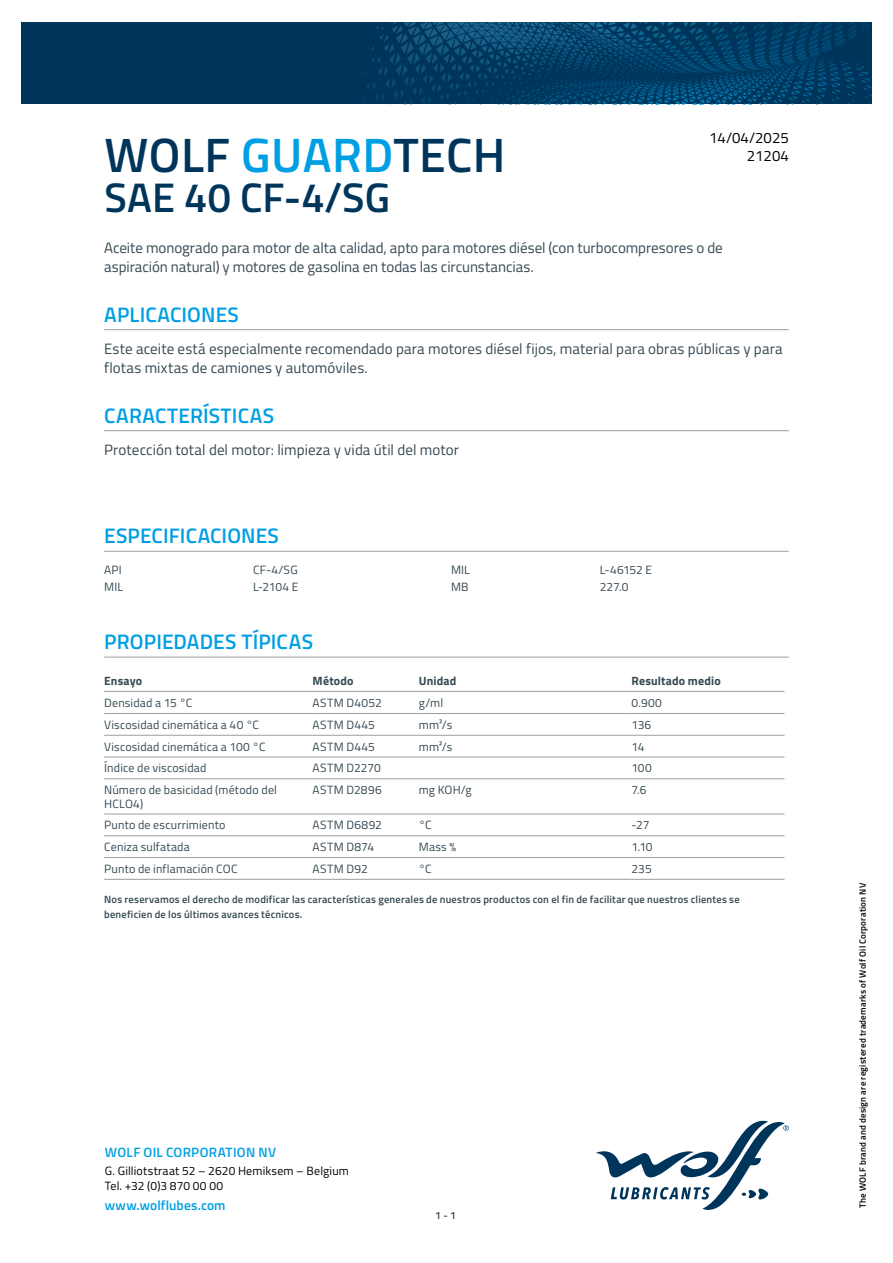
<style>
.page{position:relative;width:893px;height:1263px;background:#fff}
.page>*{position:absolute;margin:0;border:0;box-sizing:border-box;transform-origin:0 0}
.t1{font:600 48.3px "Titillium";letter-spacing:.01em;color:#00355b}
.t2{font:600 41.4px "Titillium";letter-spacing:.005em;color:#00355b}
.t3{font:600 21px "Titillium";letter-spacing:.005em;color:#009fe3}
.t4{font:15px/19.5px "Titillium";letter-spacing:.005em;color:#364953}
.t5{font:15px/18px "Titillium";color:#000;text-align:right}
.t6{font:600 13.5px "Titillium";letter-spacing:.015em;color:#009fe3}
.t7{font:12px/13.5px "Titillium";letter-spacing:.015em;color:#364953}
.t8{font:12px/14.4px "Titillium";letter-spacing:.015em;color:#000}
.t9{font:700 12px "Titillium";letter-spacing:.015em;color:#364953}
.t10{font:600 10.5px/15px "Titillium";letter-spacing:.02em;color:#364953}
.t11{font:600 9px "Titillium";letter-spacing:.025em;color:#000}
.s1{color:#009fe3}
</style>
<div class="page">
<svg style="left:596px;top:1121px;width:193px;height:89px"></svg>
<svg style="left:21px;top:22px;width:851px;height:82px;fill:#00355b"></svg>
<hr style="left:104px;top:329px;width:685px;height:1px;background:#9d9d9c">
<hr style="left:104px;top:430px;width:685px;height:1px;background:#9d9d9c">
<hr style="left:104px;top:551px;width:685px;height:1px;background:#9d9d9c">
<hr style="left:104px;top:657px;width:685px;height:1px;background:#9d9d9c">
<hr style="left:104px;top:691px;width:209px;height:1px;background:#9d9d9c">
<hr style="left:313px;top:691px;width:106px;height:1px;background:#9d9d9c">
<hr style="left:419px;top:691px;width:212px;height:1px;background:#9d9d9c">
<hr style="left:631px;top:691px;width:153px;height:1px;background:#9d9d9c">
<hr style="left:104px;top:713px;width:209px;height:1px;background:#9d9d9c">
<hr style="left:313px;top:713px;width:106px;height:1px;background:#9d9d9c">
<hr style="left:419px;top:713px;width:212px;height:1px;background:#9d9d9c">
<hr style="left:631px;top:713px;width:153px;height:1px;background:#9d9d9c">
<hr style="left:104px;top:735px;width:209px;height:1px;background:#9d9d9c">
<hr style="left:313px;top:735px;width:106px;height:1px;background:#9d9d9c">
<hr style="left:419px;top:735px;width:212px;height:1px;background:#9d9d9c">
<hr style="left:631px;top:735px;width:153px;height:1px;background:#9d9d9c">
<hr style="left:104px;top:757px;width:209px;height:1px;background:#9d9d9c">
<hr style="left:313px;top:757px;width:106px;height:1px;background:#9d9d9c">
<hr style="left:419px;top:757px;width:212px;height:1px;background:#9d9d9c">
<hr style="left:631px;top:757px;width:153px;height:1px;background:#9d9d9c">
<hr style="left:104px;top:778px;width:209px;height:1px;background:#9d9d9c">
<hr style="left:313px;top:778px;width:106px;height:1px;background:#9d9d9c">
<hr style="left:419px;top:778px;width:212px;height:1px;background:#9d9d9c">
<hr style="left:631px;top:778px;width:153px;height:1px;background:#9d9d9c">
<hr style="left:104px;top:814px;width:209px;height:1px;background:#9d9d9c">
<hr style="left:313px;top:814px;width:106px;height:1px;background:#9d9d9c">
<hr style="left:419px;top:814px;width:212px;height:1px;background:#9d9d9c">
<hr style="left:631px;top:814px;width:153px;height:1px;background:#9d9d9c">
<hr style="left:104px;top:835px;width:209px;height:1px;background:#9d9d9c">
<hr style="left:313px;top:835px;width:106px;height:1px;background:#9d9d9c">
<hr style="left:419px;top:835px;width:212px;height:1px;background:#9d9d9c">
<hr style="left:631px;top:835px;width:153px;height:1px;background:#9d9d9c">
<hr style="left:104px;top:857px;width:209px;height:1px;background:#9d9d9c">
<hr style="left:313px;top:857px;width:106px;height:1px;background:#9d9d9c">
<hr style="left:419px;top:857px;width:212px;height:1px;background:#9d9d9c">
<hr style="left:631px;top:857px;width:153px;height:1px;background:#9d9d9c">
<hr style="left:104px;top:879px;width:209px;height:1px;background:#9d9d9c">
<hr style="left:313px;top:879px;width:106px;height:1px;background:#9d9d9c">
<hr style="left:419px;top:879px;width:212px;height:1px;background:#9d9d9c">
<hr style="left:631px;top:879px;width:153px;height:1px;background:#9d9d9c">
<p class="t5" style="left:709px;top:128px;width:81px">14/04/2025<br>21204</p>
<h1 class="t1" style="left:104px;top:118px;width:403px">WOLF <span class="s1">GUARD</span>TECH</h1>
<h2 class="t2" style="left:104px;top:166px;width:287px">SAE 40 CF-4/SG</h2>
<p class="t4" style="left:104px;top:237px;width:620px">Aceite monogrado para motor de alta calidad, apto para motores diésel (con turbocompresores o de aspiración natural) y motores de gasolina en todas las circunstancias.</p>
<h3 class="t3" style="left:104px;top:298px;width:136px">APLICACIONES</h3>
<p class="t4" style="left:104px;top:338px;width:680px">Este aceite está especialmente recomendado para motores diésel fijos, material para obras públicas y para flotas mixtas de camiones y automóviles.</p>
<h3 class="t3" style="left:104px;top:399px;width:171px">CARACTERÍSTICAS</h3>
<p class="t4" style="left:104px;top:439px;width:356px">Protección total del motor: limpieza y vida útil del motor</p>
<h3 class="t3" style="left:104px;top:520px;width:176px">ESPECIFICACIONES</h3>
<p class="t7" style="left:104px;top:562px;width:19px">API</p>
<p class="t7" style="left:253px;top:562px;width:46px">CF-4/SG</p>
<p class="t7" style="left:104px;top:580px;width:21px">MIL</p>
<p class="t7" style="left:253px;top:580px;width:47px">L-2104 E</p>
<p class="t7" style="left:451px;top:562px;width:21px">MIL</p>
<p class="t7" style="left:600px;top:562px;width:54px">L-46152 E</p>
<p class="t7" style="left:451px;top:580px;width:19px">MB</p>
<p class="t7" style="left:600px;top:580px;width:30px">227.0</p>
<h3 class="t3" style="left:104px;top:626px;width:210px">PROPIEDADES TÍPICAS</h3>
<p class="t9" style="left:104px;top:672px;width:40px">Ensayo</p>
<p class="t9" style="left:313px;top:672px;width:43px">Método</p>
<p class="t9" style="left:419px;top:672px;width:39px">Unidad</p>
<p class="t9" style="left:631px;top:672px;width:91px">Resultado medio</p>
<p class="t7" style="left:104px;top:696px;width:90px">Densidad a 15 °C</p>
<p class="t7" style="left:313px;top:696px;width:71px">ASTM D4052</p>
<p class="t7" style="left:419px;top:696px;width:26px">g/ml</p>
<p class="t7" style="left:631px;top:696px;width:32px">0.900</p>
<p class="t7" style="left:104px;top:717px;width:156px">Viscosidad cinemática a 40 °C</p>
<p class="t7" style="left:313px;top:717px;width:64px">ASTM D445</p>
<p class="t7" style="left:419px;top:717px;width:35px">mm²/s</p>
<p class="t7" style="left:631px;top:717px;width:21px">136</p>
<p class="t7" style="left:104px;top:739px;width:163px">Viscosidad cinemática a 100 °C</p>
<p class="t7" style="left:313px;top:739px;width:64px">ASTM D445</p>
<p class="t7" style="left:419px;top:739px;width:35px">mm²/s</p>
<p class="t7" style="left:631px;top:739px;width:15px">14</p>
<p class="t7" style="left:104px;top:761px;width:104px">Índice de viscosidad</p>
<p class="t7" style="left:313px;top:761px;width:70px">ASTM D2270</p>
<p class="t7" style="left:631px;top:761px;width:22px">100</p>
<p class="t7" style="left:104px;top:783px;width:174px">Número de basicidad (método del<br>HCLO4)</p>
<p class="t7" style="left:313px;top:783px;width:71px">ASTM D2896</p>
<p class="t7" style="left:419px;top:783px;width:54px">mg KOH/g</p>
<p class="t7" style="left:631px;top:783px;width:17px">7.6</p>
<p class="t7" style="left:104px;top:818px;width:123px">Punto de escurrimiento</p>
<p class="t7" style="left:313px;top:818px;width:71px">ASTM D6892</p>
<p class="t7" style="left:419px;top:818px;width:14px">°C</p>
<p class="t7" style="left:631px;top:818px;width:19px">-27</p>
<p class="t7" style="left:104px;top:840px;width:87px">Ceniza sulfatada</p>
<p class="t7" style="left:313px;top:840px;width:63px">ASTM D874</p>
<p class="t7" style="left:419px;top:840px;width:39px">Mass %</p>
<p class="t7" style="left:631px;top:840px;width:23px">1.10</p>
<p class="t7" style="left:104px;top:861px;width:135px">Punto de inflamación COC</p>
<p class="t7" style="left:313px;top:861px;width:57px">ASTM D92</p>
<p class="t7" style="left:419px;top:861px;width:14px">°C</p>
<p class="t7" style="left:631px;top:861px;width:22px">235</p>
<p class="t10" style="left:104px;top:891px;width:637px">Nos reservamos el derecho de modificar las características generales de nuestros productos con el fin de facilitar que nuestros clientes se beneficien de los últimos avances técnicos.</p>
<p class="t6" style="left:105px;top:1142px;width:173px">WOLF OIL CORPORATION NV</p>
<p class="t8" style="left:105px;top:1163px;width:246px">G. Gilliotstraat 52 – 2620 Hemiksem – Belgium<br>Tel. +32 (0)3 870 00 00</p>
<p class="t6" style="left:105px;top:1195px;width:122px">www.wolflubes.com</p>
<p class="t10" style="left:435px;top:1207px;width:22px">1 - 1</p>
<p class="t11" style="left:856px;top:1208px;width:326px;rotate:-90deg">The WOLF brand and design are registered trademarks of Wolf Oil Corporation NV</p>
</div>
